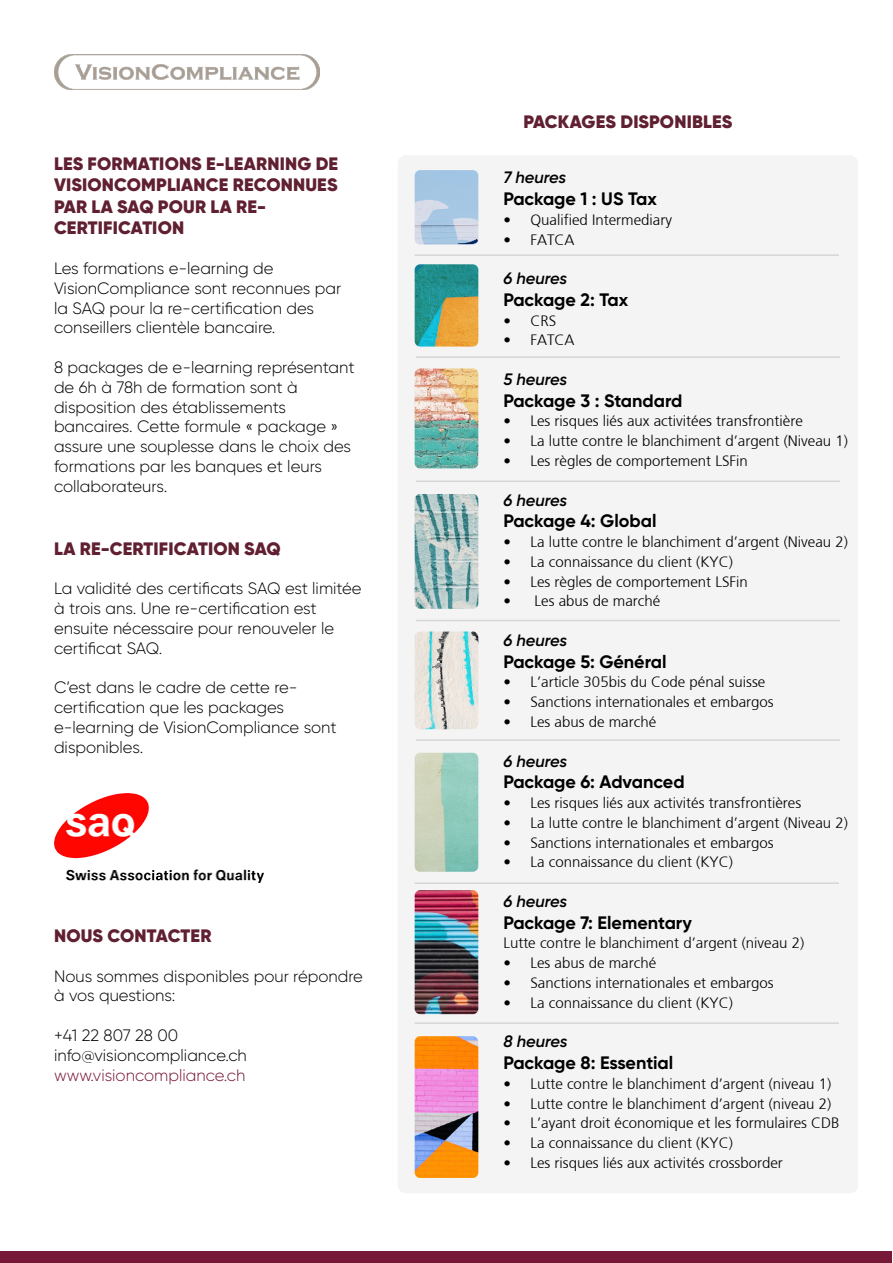
<style>
.page{position:relative;width:893px;height:1263px;background:#fff}
.page>*{position:absolute;margin:0;border:0;box-sizing:border-box;transform-origin:0 0}
.t1{font:900 18px/21.6px "Gilroy";letter-spacing:.01em;color:#602031}
.t2{font:700 18px "Gilroy";color:#000}
.t3{font:300 16.5px/19.8px "Gilroy";color:#000}
.t4{font:italic 600 16.5px "Gilroy";color:#000}
.t5{font:300 16.5px "Gilroy";color:#771838}
.t6{font:300 15px "Frutiger";color:#000}
</style>
<div class="page">
<div style="left:398px;top:155px;width:460px;height:1038px;background:#f4f4f4;border-radius:9px"></div>
<img style="left:54px;top:54px;width:266px;height:36px">
<img style="left:415px;top:170px;width:63px;height:74px">
<img style="left:415px;top:264px;width:63px;height:83px">
<img style="left:415px;top:368px;width:63px;height:100px">
<img style="left:415px;top:494px;width:63px;height:115px">
<img style="left:415px;top:631px;width:63px;height:98px">
<img style="left:415px;top:753px;width:63px;height:119px">
<img style="left:415px;top:890px;width:63px;height:124px">
<img style="left:415px;top:1036px;width:63px;height:142px">
<div style="left:1px;top:1251px;width:891px;height:11px;background:#771838"></div>
<hr style="left:415px;top:254px;width:424px;height:2px;background:#d6d6d6">
<hr style="left:416px;top:356px;width:424px;height:2px;background:#d6d6d6">
<hr style="left:416px;top:480px;width:424px;height:2px;background:#d6d6d6">
<hr style="left:416px;top:620px;width:424px;height:1px;background:#d6d6d6">
<hr style="left:416px;top:739px;width:424px;height:2px;background:#d6d6d6">
<hr style="left:415px;top:882px;width:424px;height:2px;background:#d6d6d6">
<hr style="left:415px;top:1022px;width:424px;height:2px;background:#d6d6d6">
<img style="left:54px;top:793px;width:210px;height:89px">
<p class="t1" style="left:54px;top:152px;width:286px">LES FORMATIONS E-LEARNING DE<br>VISIONCOMPLIANCE RECONNUES<br>PAR LA SAQ POUR LA RE-<br>CERTIFICATION</p>
<p class="t3" style="left:54px;top:258px;width:289px">Les formations e-learning de VisionCompliance sont reconnues par la SAQ pour la re-certification des conseillers clientèle bancaire.</p>
<p class="t3" style="left:54px;top:357px;width:302px">8 packages de e-learning représentant de 6h à 78h de formation sont à disposition des établissements bancaires. Cette formule « package » assure une souplesse dans le choix des formations par les banques et leurs collaborateurs.</p>
<p class="t1" style="left:54px;top:538px;width:228px">LA RE-CERTIFICATION SAQ</p>
<p class="t3" style="left:54px;top:579px;width:309px">La validité des certificats SAQ est limitée à trois ans. Une re-certification est ensuite nécessaire pour renouveler le certificat SAQ.</p>
<p class="t3" style="left:54px;top:678px;width:284px">C’est dans le cadre de cette re&shy;certification que les packages e-learning de VisionCompliance sont disponibles.</p>
<p class="t1" style="left:54px;top:925px;width:159px">NOUS CONTACTER</p>
<p class="t3" style="left:54px;top:966px;width:310px">Nous sommes disponibles pour répondre à vos questions:</p>
<p class="t3" style="left:54px;top:1025px;width:194px">+41 22 807 28 00 info@visioncompliance.ch</p>
<p class="t5" style="left:54px;top:1065px;width:193px">www.visioncompliance.ch</p>
<p class="t1" style="left:523px;top:111px;width:210px">PACKAGES DISPONIBLES</p>
<p class="t4" style="left:503px;top:167px;width:65px">7 heures</p>
<p class="t2" style="left:503px;top:187px;width:155px">Package 1 : US Tax</p>
<p class="t6" style="left:503px;top:211px;width:170px">• Qualified Intermediary</p>
<p class="t6" style="left:503px;top:231px;width:73px">• FATCA</p>
<p class="t4" style="left:503px;top:268px;width:66px">6 heures</p>
<p class="t2" style="left:503px;top:288px;width:126px">Package 2: Tax</p>
<p class="t6" style="left:503px;top:312px;width:54px">• CRS</p>
<p class="t6" style="left:503px;top:332px;width:73px">• FATCA</p>
<p class="t4" style="left:503px;top:369px;width:66px">5 heures</p>
<p class="t2" style="left:503px;top:389px;width:181px">Package 3 : Standard</p>
<p class="t6" style="left:503px;top:413px;width:301px">• Les risques liés aux activitées transfrontière</p>
<p class="t6" style="left:503px;top:432px;width:346px">• La lutte contre le blanchiment d’argent (Niveau 1)</p>
<p class="t6" style="left:503px;top:452px;width:246px">• Les règles de comportement LSFin</p>
<p class="t4" style="left:503px;top:489px;width:66px">6 heures</p>
<p class="t2" style="left:503px;top:510px;width:155px">Package 4: Global</p>
<p class="t6" style="left:503px;top:533px;width:346px">• La lutte contre le blanchiment d’argent (Niveau 2)</p>
<p class="t6" style="left:503px;top:553px;width:231px">• La connaissance du client (KYC)</p>
<p class="t6" style="left:503px;top:573px;width:246px">• Les règles de comportement LSFin</p>
<p class="t6" style="left:503px;top:593px;width:159px">• Les abus de marché</p>
<p class="t4" style="left:503px;top:630px;width:66px">6 heures</p>
<p class="t2" style="left:503px;top:650px;width:165px">Package 5: Général</p>
<p class="t6" style="left:503px;top:674px;width:264px">• L’article 305bis du Code pénal suisse</p>
<p class="t6" style="left:503px;top:693px;width:272px">• Sanctions internationales et embargos</p>
<p class="t6" style="left:503px;top:713px;width:154px">• Les abus de marché</p>
<p class="t4" style="left:503px;top:750px;width:66px">6 heures</p>
<p class="t2" style="left:503px;top:771px;width:183px">Package 6: Advanced</p>
<p class="t6" style="left:503px;top:794px;width:299px">• Les risques liés aux activités transfrontières</p>
<p class="t6" style="left:503px;top:814px;width:346px">• La lutte contre le blanchiment d’argent (Niveau 2)</p>
<p class="t6" style="left:503px;top:834px;width:272px">• Sanctions internationales et embargos</p>
<p class="t6" style="left:503px;top:854px;width:231px">• La connaissance du client (KYC)</p>
<p class="t4" style="left:503px;top:891px;width:66px">6 heures</p>
<p class="t2" style="left:503px;top:911px;width:190px">Package 7: Elementary</p>
<p class="t6" style="left:503px;top:935px;width:302px">Lutte contre le blanchiment d’argent (niveau 2)</p>
<p class="t6" style="left:503px;top:954px;width:154px">• Les abus de marché</p>
<p class="t6" style="left:503px;top:974px;width:272px">• Sanctions internationales et embargos</p>
<p class="t6" style="left:503px;top:994px;width:231px">• La connaissance du client (KYC)</p>
<p class="t4" style="left:503px;top:1031px;width:66px">8 heures</p>
<p class="t2" style="left:503px;top:1051px;width:172px">Package 8: Essential</p>
<p class="t6" style="left:503px;top:1075px;width:329px">• Lutte contre le blanchiment d’argent (niveau 1)</p>
<p class="t6" style="left:503px;top:1095px;width:329px">• Lutte contre le blanchiment d’argent (niveau 2)</p>
<p class="t6" style="left:503px;top:1115px;width:338px">• L’ayant droit économique et les formulaires CDB</p>
<p class="t6" style="left:503px;top:1134px;width:231px">• La connaissance du client (KYC)</p>
<p class="t6" style="left:503px;top:1154px;width:281px">• Les risques liés aux activités crossborder</p>
</div>
